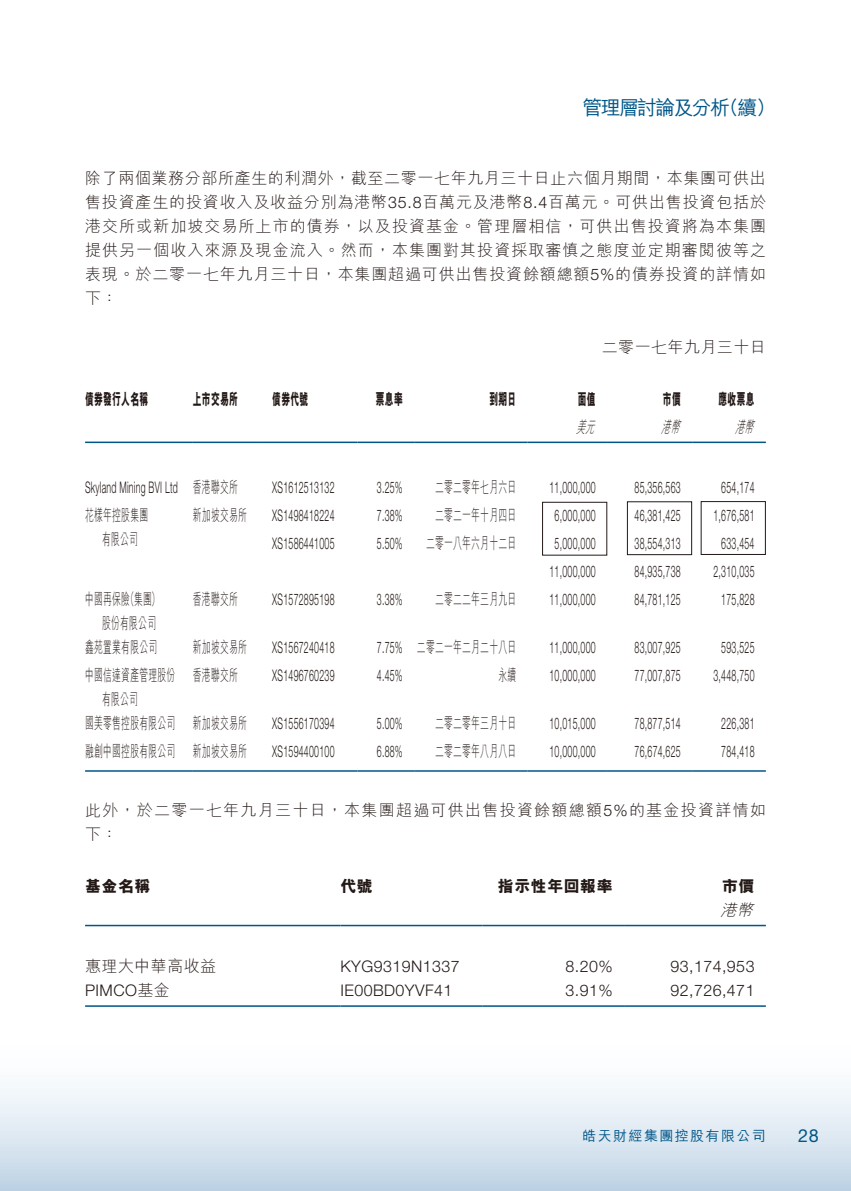
<style>
.page{position:relative;width:851px;height:1191px;background:#fff}
.page>*{position:absolute;margin:0;border:0;box-sizing:border-box;transform-origin:0 0}
.t1{font:500 20px "M Hei HK";letter-spacing:-.08em;color:#005688}
.t2{font:18px "Helvetica Neue LT Std";color:#005688}
.t3{font:300 16px "Helvetica Neue LT Std";letter-spacing:.03em;color:#231916;scale:.55 1}
.t4{font:300 16px/24px "M Hei HK";letter-spacing:.03em;color:#231916;text-align:justify}
.t5{font:300 16px/24px "M Hei HK";letter-spacing:.03em;color:#231916;text-align:center;scale:.55 1}
.t6{font:300 16px "Helvetica Neue LT Std";letter-spacing:.03em;color:#231916}
.t7{font:300 16px/24px "M Hei HK";letter-spacing:.08em;color:#231916}
.t8{font:800 16px "M Hei HK";letter-spacing:.03em;color:#231916;scale:.55 1}
.t9{font:800 16px "M Hei HK";letter-spacing:.03em;color:#231916}
.t10{font:italic 300 16px "M Hei HK";color:#231916;scale:.55 1}
.t11{font:italic 300 16px "M Hei HK";color:#231916}
.t12{font:500 14px "M Hei HK";letter-spacing:.1em;color:#005688}
.s1{font-family:"Helvetica Neue LT Std"}
.s2{font-family:"M Hei HK"}
</style>
<div class="page">
<div style="left:0;top:1011px;width:850px;height:180px;background:linear-gradient(to bottom,#fff,#c6d9e8)"></div>
<hr style="left:85px;top:441px;width:108px;height:2px;background:#005688">
<hr style="left:193px;top:441px;width:68px;height:2px;background:#005688">
<hr style="left:261px;top:441px;width:96px;height:2px;background:#005688">
<hr style="left:357px;top:441px;width:57px;height:2px;background:#005688">
<hr style="left:414px;top:441px;width:113px;height:2px;background:#005688">
<hr style="left:527px;top:441px;width:80px;height:2px;background:#005688">
<hr style="left:607px;top:441px;width:85px;height:2px;background:#005688">
<hr style="left:692px;top:441px;width:73px;height:2px;background:#005688">
<hr style="left:85px;top:770px;width:108px;height:1px;background:#005688">
<hr style="left:193px;top:770px;width:68px;height:1px;background:#005688">
<hr style="left:261px;top:770px;width:96px;height:1px;background:#005688">
<hr style="left:357px;top:770px;width:57px;height:1px;background:#005688">
<hr style="left:414px;top:770px;width:113px;height:1px;background:#005688">
<hr style="left:527px;top:770px;width:80px;height:1px;background:#005688">
<hr style="left:607px;top:770px;width:85px;height:1px;background:#005688">
<hr style="left:692px;top:770px;width:73px;height:1px;background:#005688">
<hr style="left:85px;top:924px;width:255px;height:2px;background:#005688">
<hr style="left:340px;top:924px;width:142px;height:2px;background:#005688">
<hr style="left:482px;top:924px;width:142px;height:2px;background:#005688">
<hr style="left:624px;top:924px;width:141px;height:2px;background:#005688">
<hr style="left:85px;top:1005px;width:255px;height:1px;background:#005688">
<hr style="left:340px;top:1005px;width:142px;height:1px;background:#005688">
<hr style="left:482px;top:1005px;width:142px;height:1px;background:#005688">
<hr style="left:624px;top:1005px;width:141px;height:1px;background:#005688">
<div style="left:542px;top:502px;width:65px;height:53px;border:1px solid #231916"></div>
<div style="left:626px;top:501px;width:66px;height:54px;border:1px solid #231916"></div>
<div style="left:700px;top:501px;width:65px;height:54px;border:1px solid #231916"></div>
<p class="t1" style="left:582px;top:93px;width:195px">管理層討論及分析（續）</p>
<p class="t4" style="left:85px;top:166px;width:682px">除了兩個業務分部所產生的利潤外，截至二零一七年九月三十日止六個月期間，本集團可供出售投資產生的投資收入及收益分別為港幣<span class="s1">35.8</span>百萬元及港幣<span class="s1">8.4</span>百萬元。可供出售投資包括於港交所或新加坡交易所上市的債券，以及投資基金。管理層相信，可供出售投資將為本集團提供另一個收入來源及現金流入。然而，本集團對其投資採取審慎之態度並定期審閱彼等之表現。於二零一七年九月三十日，本集團超過可供出售投資餘額總額<span class="s1">5%</span>的債券投資的詳情如下：</p>
<p class="t4" style="left:601px;top:334px;width:166px">二零一七年九月三十日</p>
<p class="t8" style="left:85px;top:390px;width:116px">債券發行人名稱</p>
<p class="t8" style="left:193px;top:390px;width:83px">上市交易所</p>
<p class="t8" style="left:272px;top:390px;width:67px">債券代號</p>
<p class="t8" style="left:376px;top:390px;width:50px">票息率</p>
<p class="t8" style="left:489px;top:390px;width:50px">到期日</p>
<p class="t8" style="left:577px;top:390px;width:34px">面值</p>
<p class="t8" style="left:662px;top:390px;width:34px">市價</p>
<p class="t8" style="left:718px;top:390px;width:67px">應收票息</p>
<p class="t10" style="left:576px;top:418px;width:42px">美元</p>
<p class="t10" style="left:661px;top:418px;width:42px">港幣</p>
<p class="t10" style="left:735px;top:418px;width:42px">港幣</p>
<p class="t3" style="left:85px;top:477px;width:279px">Skyland Mining BVI Ltd <span class="s2">香港聯交所</span></p>
<p class="t3" style="left:272px;top:477px;width:115px">XS1612513132</p>
<p class="t3" style="left:377px;top:477px;width:49px">3.25%</p>
<p class="t5" style="left:435px;top:475px;width:149px">二零二零年七月六日</p>
<p class="t3" style="left:549px;top:477px;width:86px">11,000,000</p>
<p class="t3" style="left:634px;top:477px;width:86px">85,356,563</p>
<p class="t3" style="left:721px;top:477px;width:62px">654,174</p>
<p class="t5" style="left:85px;top:503px;width:116px">花樣年控股集團有限公司</p>
<p class="t5" style="left:193px;top:503px;width:100px">新加坡交易所</p>
<p class="t3" style="left:272px;top:505px;width:115px">XS1498418224</p>
<p class="t3" style="left:377px;top:505px;width:49px">7.38%</p>
<p class="t5" style="left:435px;top:503px;width:149px">二零二一年十月四日</p>
<p class="t3" style="left:554px;top:505px;width:76px">6,000,000</p>
<p class="t3" style="left:634px;top:505px;width:86px">46,381,425</p>
<p class="t3" style="left:713px;top:505px;width:76px">1,676,581</p>
<p class="t3" style="left:272px;top:533px;width:115px">XS1586441005</p>
<p class="t3" style="left:377px;top:533px;width:49px">5.50%</p>
<p class="t5" style="left:426px;top:531px;width:166px">二零一八年六月十二日</p>
<p class="t3" style="left:554px;top:533px;width:76px">5,000,000</p>
<p class="t3" style="left:634px;top:533px;width:86px">38,554,313</p>
<p class="t3" style="left:721px;top:533px;width:62px">633,454</p>
<p class="t3" style="left:549px;top:561px;width:86px">11,000,000</p>
<p class="t3" style="left:634px;top:561px;width:86px">84,935,738</p>
<p class="t3" style="left:713px;top:561px;width:76px">2,310,035</p>
<p class="t5" style="left:85px;top:587px;width:138px;text-align:right">中國再保險（集團）股份有限公司</p>
<p class="t5" style="left:193px;top:587px;width:83px">香港聯交所</p>
<p class="t3" style="left:272px;top:589px;width:115px">XS1572895198</p>
<p class="t3" style="left:377px;top:589px;width:49px">3.38%</p>
<p class="t5" style="left:435px;top:587px;width:149px">二零二二年三月九日</p>
<p class="t3" style="left:549px;top:589px;width:86px">11,000,000</p>
<p class="t3" style="left:634px;top:589px;width:86px">84,781,125</p>
<p class="t3" style="left:721px;top:589px;width:62px">175,828</p>
<p class="t5" style="left:85px;top:635px;width:133px">鑫苑置業有限公司</p>
<p class="t5" style="left:193px;top:635px;width:100px">新加坡交易所</p>
<p class="t3" style="left:272px;top:637px;width:115px">XS1567240418</p>
<p class="t5" style="left:377px;top:635px;width:255px"><span class="s1">7.75%</span> 二零二一年二月二十八日</p>
<p class="t3" style="left:549px;top:637px;width:86px">11,000,000</p>
<p class="t3" style="left:634px;top:637px;width:86px">83,007,925</p>
<p class="t3" style="left:721px;top:637px;width:62px">593,525</p>
<p class="t5" style="left:102px;top:663px;width:135px;text-align:left;text-indent:-17px">中國信達資產管理股份有限公司</p>
<p class="t5" style="left:193px;top:663px;width:83px">香港聯交所</p>
<p class="t3" style="left:272px;top:665px;width:115px">XS1496760239</p>
<p class="t3" style="left:377px;top:665px;width:49px">4.45%</p>
<p class="t5" style="left:498px;top:663px;width:34px">永續</p>
<p class="t3" style="left:549px;top:665px;width:86px">10,000,000</p>
<p class="t3" style="left:634px;top:665px;width:86px">77,007,875</p>
<p class="t3" style="left:713px;top:665px;width:76px">3,448,750</p>
<p class="t5" style="left:85px;top:711px;width:296px">國美零售控股有限公司 新加坡交易所</p>
<p class="t3" style="left:272px;top:713px;width:115px">XS1556170394</p>
<p class="t3" style="left:377px;top:713px;width:49px">5.00%</p>
<p class="t5" style="left:435px;top:711px;width:149px">二零二零年三月十日</p>
<p class="t3" style="left:549px;top:713px;width:86px">10,015,000</p>
<p class="t3" style="left:634px;top:713px;width:86px">78,877,514</p>
<p class="t3" style="left:721px;top:713px;width:62px">226,381</p>
<p class="t5" style="left:85px;top:739px;width:296px">融創中國控股有限公司 新加坡交易所</p>
<p class="t3" style="left:272px;top:741px;width:115px">XS1594400100</p>
<p class="t3" style="left:377px;top:741px;width:49px">6.88%</p>
<p class="t5" style="left:435px;top:739px;width:149px">二零二零年八月八日</p>
<p class="t3" style="left:549px;top:741px;width:86px">10,000,000</p>
<p class="t3" style="left:634px;top:741px;width:86px">76,674,625</p>
<p class="t3" style="left:721px;top:741px;width:62px">784,418</p>
<p class="t7" style="left:85px;top:797px;width:682px">此外，於二零一七年九月三十日，本集團超過可供出售投資餘額總額<span class="s1">5%</span>的基金投資詳情如下：</p>
<p class="t9" style="left:85px;top:877px;width:67px">基金名稱</p>
<p class="t9" style="left:340px;top:877px;width:34px">代號</p>
<p class="t9" style="left:498px;top:877px;width:116px">指示性年回報率</p>
<p class="t9" style="left:722px;top:877px;width:34px">市價</p>
<p class="t11" style="left:720px;top:901px;width:38px">港幣</p>
<p class="t4" style="left:85px;top:954px;width:133px">惠理大中華高收益</p>
<p class="t6" style="left:340px;top:956px;width:121px">KYG9319N1337</p>
<p class="t6" style="left:565px;top:956px;width:49px">8.20%</p>
<p class="t6" style="left:670px;top:956px;width:86px">93,174,953</p>
<p class="t6" style="left:85px;top:980px;width:86px">PIMCO<span class="s2">基金</span></p>
<p class="t6" style="left:340px;top:980px;width:113px">IE00BD0YVF41</p>
<p class="t6" style="left:565px;top:980px;width:49px">3.91%</p>
<p class="t6" style="left:670px;top:980px;width:86px">92,726,471</p>
<p class="t12" style="left:582px;top:1125px;width:185px">皓天財經集團控股有限公司</p>
<p class="t2" style="left:798px;top:1124px;width:22px">28</p>
</div>
